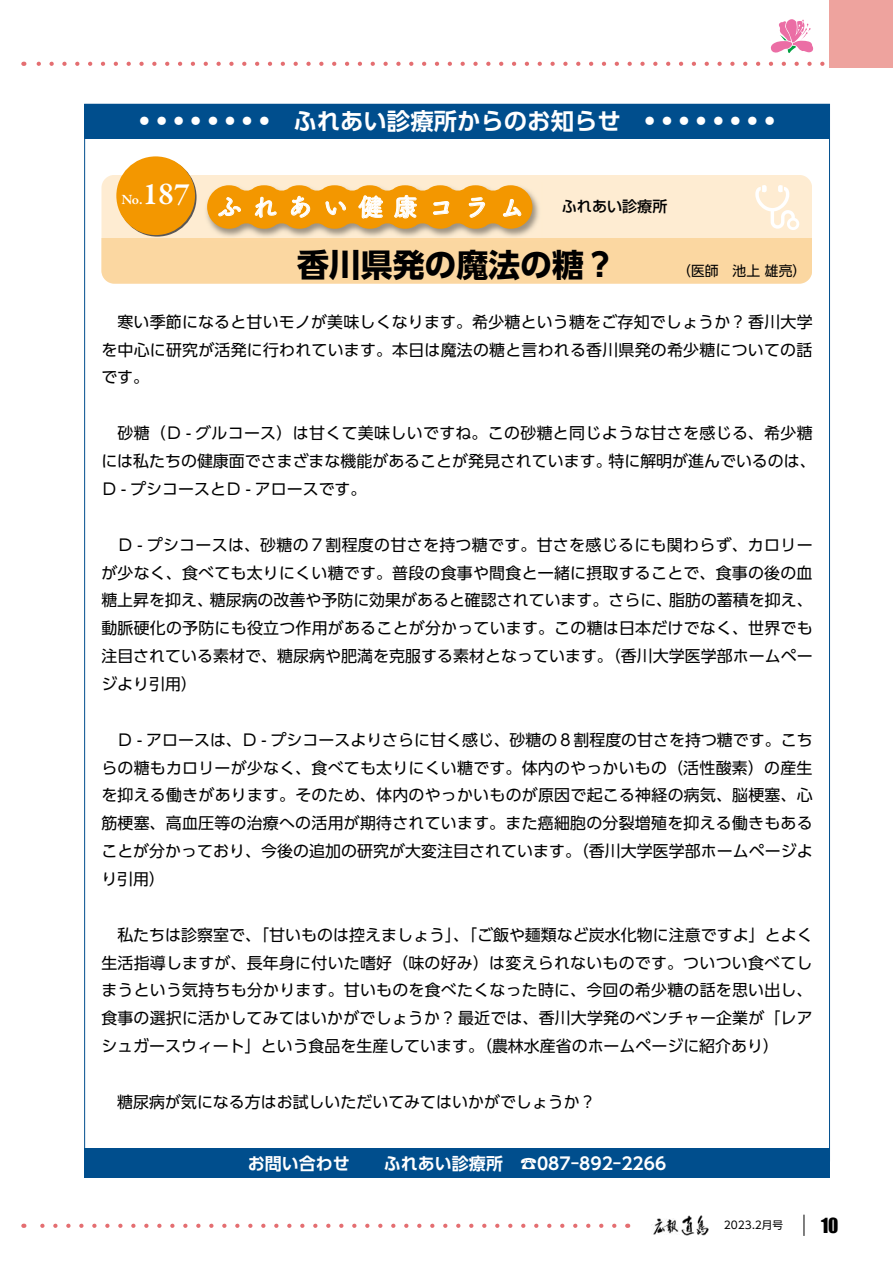
<style>
.page{position:relative;width:893px;height:1263px;background:#fff}
.page>*{position:absolute;margin:0;border:0;box-sizing:border-box;transform-origin:0 0}
.t1{font:700 31.95px "UD Shin Go Pro";color:#000}
.t2{font:600 31.95px "Garamond Premr Pro";color:#fff}
.t3{font:25.2px "Tsuku B Rd Gothic Std B 90 pv RKSJ H";letter-spacing:.4em;color:#fff}
.t4{font:700 23.4px "UD Shin Go Pro De";color:#fff}
.t5{font:700 23.4px "Shin Go Pro De";color:#fff}
.t6{font:19.2px "Impact";color:#000}
.t7{font:700 16.95px "UD Shin Go Pro De";color:#fff}
.t8{font:15.9px/27.9px "UD Shin Go Pro";letter-spacing:.005em;color:#000;text-align:justify}
.t9{font:15.15px "Shin Go Pro Medium 90 pv RKSJ H";color:#000}
.t10{font:600 14.4px "Garamond Premr Pro";color:#fff}
.t11{font:13.8px "UD Shin Go Pro";color:#000}
.t12{font:10.65px "UD Shin Go Pro";color:#000}
.s1{font-family:"Shin Go Pro De"}
</style>
<div class="page">
<svg style="left:804px;top:1215px;width:1px;height:21px"></svg>
<svg style="left:36px;top:62px;width:789px;height:4px"></svg>
<div style="left:829px;top:0;width:64px;height:68px;background:#eea39e"></div>
<svg style="left:771px;top:19px;width:42px;height:34px"></svg>
<svg style="left:40px;top:1224px;width:574px;height:4px"></svg>
<img style="left:652px;top:1219px;width:27px;height:16px">
<img style="left:682px;top:1215px;width:27px;height:20px">
<div style="left:84px;top:104px;width:746px;height:34px;background:#004e8d"></div>
<div style="left:84px;top:1148px;width:746px;height:30px;background:#004e8d"></div>
<div style="left:101px;top:175px;width:711px;height:63px;background:#feecd2"></div>
<div style="left:101px;top:238px;width:711px;height:46px;background:#fbd7a1"></div>
<svg style="left:118px;top:158px;width:79px;height:79px"></svg>
<div style="left:116px;top:156px;width:79px;height:79px;background:#f39700;border-radius:50%"></div>
<img style="left:202px;top:182px;width:340px;height:56px">
<svg style="left:207px;top:185px;width:325px;height:99px"></svg>
<svg style="left:755px;top:185px;width:44px;height:45px"></svg>
<h3 class="t4" style="left:139px;top:102px;width:483px"><span class="s1">• • • • • • • •</span>　ふれあい診療所からのお知らせ</h3>
<h3 class="t5" style="left:644px;top:102px;width:133px">••••••••</h3>
<p class="t10" style="left:121px;top:191px;width:23px">No.</p>
<h1 class="t2" style="left:143px;top:175px;width:49px">187</h1>
<h2 class="t3" style="left:217px;top:187px;width:310px">ふれあい健康コラム</h2>
<p class="t9" style="left:562px;top:194px;width:107px">ふれあい診療所</p>
<h1 class="t1" style="left:297px;top:238px;width:320px">香川県発の魔法の糖?</h1>
<p class="t8" style="left:101px;top:307px;width:713px">　寒い季節になると甘いモノが美味しくなります。希少糖という糖をご存知でしょうか？香川大学を中心に研究が活発に行われています。本日は魔法の糖と言われる香川県発の希少糖についての話です。</p>
<p class="t11" style="left:677px;top:259px;width:130px">（医師　池上雄亮(</p>
<p class="t8" style="left:101px;top:419px;width:716px;text-align:right">　砂糖（Ｄ - グルコース）は甘くて美味しいですね。この砂糖と同じような甘さを感じる、希少糖特に解明が進んでいるのは、</p>
<p class="t8" style="left:101px;top:447px;width:512px">には私たちの健康面でさまざまな機能があることが発見されています。<br>Ｄ - プシコースとＤ - アロースです。</p>
<p class="t8" style="left:101px;top:530px;width:713px;text-align:right">　Ｄ - プシコースは、砂糖の７割程度の甘さを持つ糖です。甘さを感じるにも関わらず、カロリーが少なく、食べても太りにくい糖です。普段の食事や間食と一緒に摂取することで、食事の後の血脂肪の蓄積を抑え、</p>
<p class="t8" style="left:210px;top:586px;width:464px">糖尿病の改善や予防に効果があると確認されています。さらに、</p>
<p class="t8" style="left:101px;top:586px;width:713px;text-align:left">糖上昇を抑え、<br>動脈硬化の予防にも役立つ作用があることが分かっています。この糖は日本だけでなく、世界でも注目されている素材で、糖尿病や肥満を克服する素材となっています。（香川大学医学部ホームページより引用(</p>
<p class="t8" style="left:101px;top:725px;width:713px">　Ｄ - アロースは、Ｄ - プシコースよりさらに甘く感じ、砂糖の８割程度の甘さを持つ糖です。こちらの糖もカロリーが少なく、食べても太りにくい糖です。体内のやっかいもの（活性酸素）の産生を抑える働きがあります。そのため、体内のやっかいものが原因で起こる神経の病気、脳梗塞、心筋梗塞、高血圧等の治療への活用が期待されています。また癌細胞の分裂増殖を抑える働きもあることが分かっており、今後の追加の研究が大変注目されています。（香川大学医学部ホームページより引用(</p>
<p class="t8" style="left:101px;top:920px;width:713px">　私たちは診察室で、「甘いものは控えましょう」、「ご飯や麺類など炭水化物に注意ですよ」とよく生活指導しますが、長年身に付いた嗜好（味の好み）は変えられないものです。ついつい食べてしまうという気持ちも分かります。甘いものを食べたくなった時に、今回の希少糖の話を思い出し、食事の選択に活かしてみてはいかがでしょうか？最近では、香川大学発のベンチャー企業が「レアシュガースウィート」という食品を生産しています。（農林水産省のホームページに紹介あり(</p>
<p class="t8" style="left:101px;top:1087px;width:496px">　糖尿病が気になる方はお試しいただいてみてはいかがでしょうか?</p>
<p class="t7" style="left:248px;top:1150px;width:257px">お問い合わせ　　ふれあい診療所</p>
<p class="t7" style="left:520px;top:1150px;width:148px">☎087-892-2266</p>
<p class="t12" style="left:724px;top:1217px;width:61px">2023.2月号</p>
<p class="t6" style="left:821px;top:1210px;width:19px">10</p>
</div>
